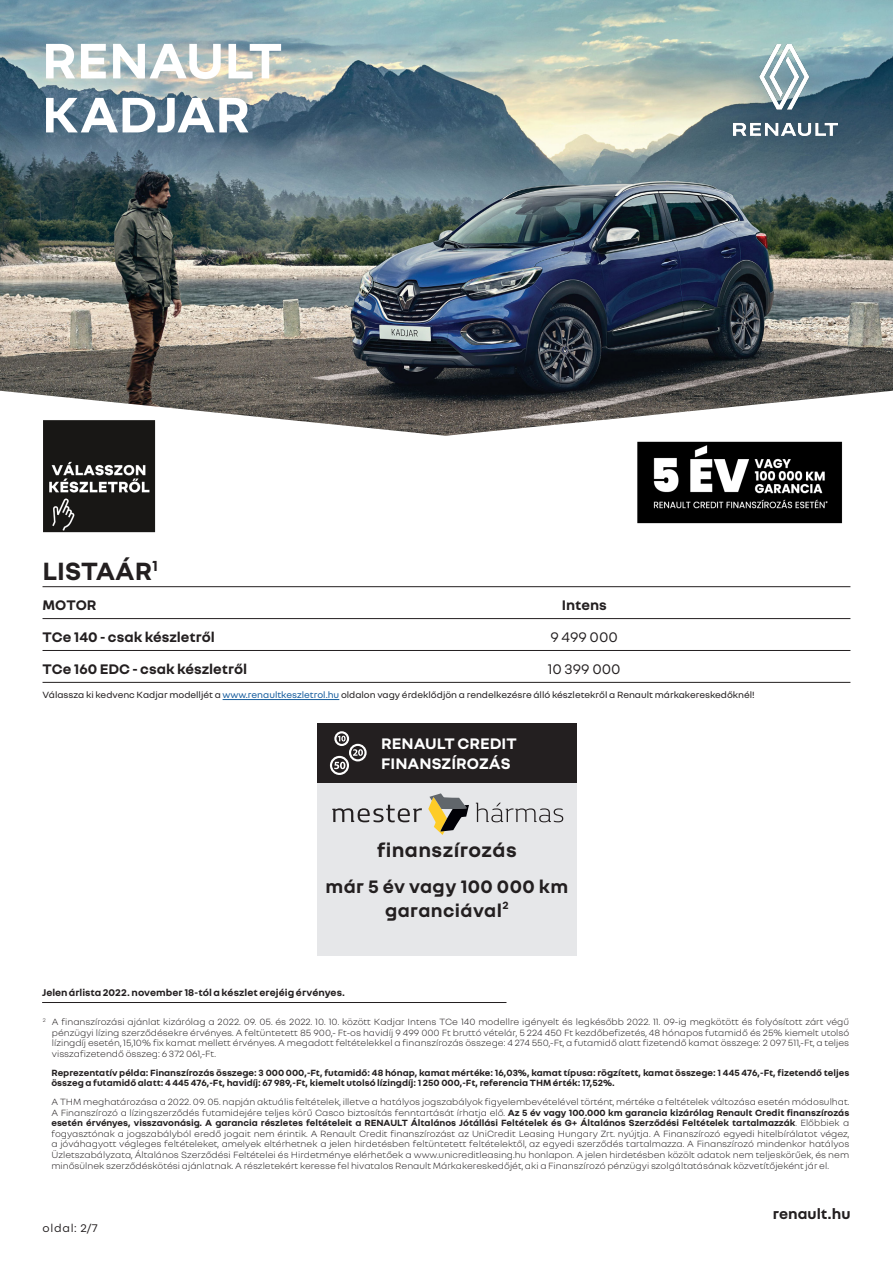
<style>
.page{position:relative;width:893px;height:1263px;background:#fff}
.page>*{position:absolute;margin:0;border:0;box-sizing:border-box;transform-origin:0 0}
.t1{font:700 54px/54px "Nouvel R";letter-spacing:-.005em;color:#fff}
.t2{font:700 27px "Nouvel R";color:#231f20}
.t3{font:700 21px "Nouvel R";letter-spacing:.02em;color:#231f20}
.t4{font:700 19.5px/24px "Nouvel R";letter-spacing:.02em;color:#231f20;text-align:center}
.t5{font:700 16.5px "Nouvel R";color:#fff}
.povinne_ruceni{font:700 15.75px "Nouvel R";color:#231f20}
.t6{font:700 15px "Nouvel R";color:#231f20}
.t7{font:15px "Nouvel R";color:#231f20}
.t8{font:12px "Nouvel R";letter-spacing:.06em;color:#231f20}
.t9{font:700 10.5px "Nouvel R";letter-spacing:.005em;color:#231f20}
.t10{font:300 9.75px/10.5px "Nouvel R";color:#231f20;text-align:justify}
.t11{font:700 9.75px/10.5px "Nouvel R";color:#231f20}
.t12{font:9.75px "Nouvel R";color:#231f20}
.s1{color:#175d9e}
.s2{font-weight:700}
</style>
<div class="page">
<img style="left:0;top:0;width:893px;height:436px">
<hr style="left:43px;top:586px;width:275px;height:1px;background:#231f20">
<hr style="left:318px;top:586px;width:532px;height:1px;background:#231f20">
<hr style="left:43px;top:618px;width:275px;height:1px;background:#231f20">
<hr style="left:318px;top:618px;width:532px;height:1px;background:#231f20">
<hr style="left:43px;top:650px;width:275px;height:1px;background:#231f20">
<hr style="left:318px;top:650px;width:532px;height:1px;background:#231f20">
<hr style="left:43px;top:682px;width:275px;height:1px;background:#231f20">
<hr style="left:318px;top:682px;width:532px;height:1px;background:#231f20">
<hr style="left:42px;top:1002px;width:464px;height:1px;background:#231f20">
<img style="left:637px;top:441px;width:206px;height:83px">
<img style="left:734px;top:45px;width:104px;height:91px">
<div style="left:317px;top:780px;width:260px;height:176px;background:#e6e7e9"></div>
<div style="left:317px;top:723px;width:260px;height:59px;background:#231f20"></div>
<svg style="left:330px;top:731px;width:37px;height:44px"></svg>
<svg style="left:332px;top:805px;width:90px;height:17px"></svg>
<svg style="left:476px;top:803px;width:87px;height:19px"></svg>
<svg style="left:428px;top:793px;width:41px;height:42px"></svg>
<img style="left:43px;top:417px;width:116px;height:116px">
<hr style="left:223px;top:699px;width:116px;height:1px;background:#175d9e">
<p class="t1" style="left:42px;top:30px;width:242px">RENAULT<br>KADJAR</p>
<p class="t2" style="left:43px;top:554px;width:117px">LISTAÁR<sup>1</sup></p>
<p class="t6" style="left:43px;top:595px;width:56px">MOTOR</p>
<p class="t6" style="left:562px;top:595px;width:46px">Intens</p>
<p class="t6" style="left:43px;top:627px;width:174px">TCe 140 - csak készletről</p>
<p class="t7" style="left:551px;top:627px;width:69px">9 499 000</p>
<p class="t6" style="left:43px;top:659px;width:206px">TCe 160 EDC - csak készletről</p>
<p class="t7" style="left:548px;top:659px;width:74px">10 399 000</p>
<p class="t12" style="left:43px;top:688px;width:714px">Válassza ki kedvenc Kadjar modelljét a <span class="s1">www.renaultkeszletrol.hu</span> oldalon vagy érdeklődjön a rendelkezésre álló készletekről a Renault márkakereskedőknél!</p>
<p class="t5" style="left:381px;top:733px;width:137px">RENAULT CREDIT</p>
<p class="t5" style="left:381px;top:753px;width:131px">FINANSZÍROZÁS</p>
<p class="t3" style="left:377px;top:836px;width:141px">finanszírozás</p>
<p class="t4" style="left:325px;top:873px;width:244px">már 5 év vagy 100 000 km garanciával<sup>2</sup></p>
<p class="t9" style="left:42px;top:986px;width:304px">Jelen árlista 2022. november 18-tól a készlet erejéig érvényes.</p>
<p class="t10" style="left:52px;top:1016px;width:799px;text-indent:-9px"><sup>2</sup> A finanszírozási ajánlat kizárólag a 2022. 09. 05. és 2022. 10. 10. között Kadjar Intens TCe 140 modellre igényelt és legkésőbb 2022. 11. 09-ig megkötött és folyósított zárt végű pénzügyi lízing szerződésekre érvényes. A feltüntetett 85 900,- Ft-os havidíj 9 499 000 Ft bruttó vételár, 5 224 450 Ft kezdőbefizetés, 48 hónapos futamidő és 25% kiemelt utolsó lízingdíj esetén, 15,10% fix kamat mellett érvényes. A megadott feltételekkel a finanszírozás összege: 4 274 550,-Ft, a futamidő alatt fizetendő kamat összege: 2 097 511,-Ft, a teljes visszafizetendő összeg: 6 372 061,-Ft.</p>
<p class="t11" style="left:51px;top:1067px;width:799px">Reprezentatív példa: Finanszírozás összege: 3 000 000,-Ft, futamidő: 48 hónap, kamat mértéke: 16,03%, kamat típusa: rögzített, kamat összege: 1 445 476,-Ft, fizetendő teljes összeg a futamidő alatt: 4 445 476,-Ft, havidíj: 67 989,-Ft, kiemelt utolsó lízingdíj: 1 250 000,-Ft, referencia THM érték: 17,52%.</p>
<p class="t10" style="left:51px;top:1096px;width:799px">A THM meghatározása a 2022. 09. 05. napján aktuális feltételek, illetve a hatályos jogszabályok figyelembevételével történt, mértéke a feltételek változása esetén módosulhat.<br>A Finanszírozó a lízingszerződés futamidejére teljes körű Casco biztosítás fenntartását írhatja elő. <span class="s2">Az 5 év vagy 100.000 km garancia kizárólag Renault Credit finanszírozás esetén érvényes, visszavonásig. A garancia részletes feltételeit a RENAULT Általános Jótállási Feltételek és G+ Általános Szerződési Feltételek tartalmazzák</span>. Előbbiek a fogyasztónak a jogszabályból eredő jogait nem érintik. A Renault Credit finanszírozást az UniCredit Leasing Hungary Zrt. nyújtja. A Finanszírozó egyedi hitelbírálatot végez, a jóváhagyott végleges feltételeket, amelyek eltérhetnek a jelen hirdetésben feltüntetett feltételektől, az egyedi szerződés tartalmazza. A Finanszírozó mindenkor hatályos Üzletszabályzata, Általános Szerződési Feltételei és Hirdetménye elérhetőek a www.unicreditleasing.hu honlapon. A jelen hirdetésben közölt adatok nem teljeskörűek, és nem minősülnek szerződéskötési ajánlatnak. A részletekért keresse fel hivatalos Renault Márkakereskedőjét, aki a Finanszírozó pénzügyi szolgáltatásának közvetítőjeként jár el.</p>
<p class="t8" style="left:43px;top:1220px;width:57px">oldal: 2/7</p>
<p class="povinne_ruceni" style="left:773px;top:1204px;width:79px">renault.hu</p>
</div>
